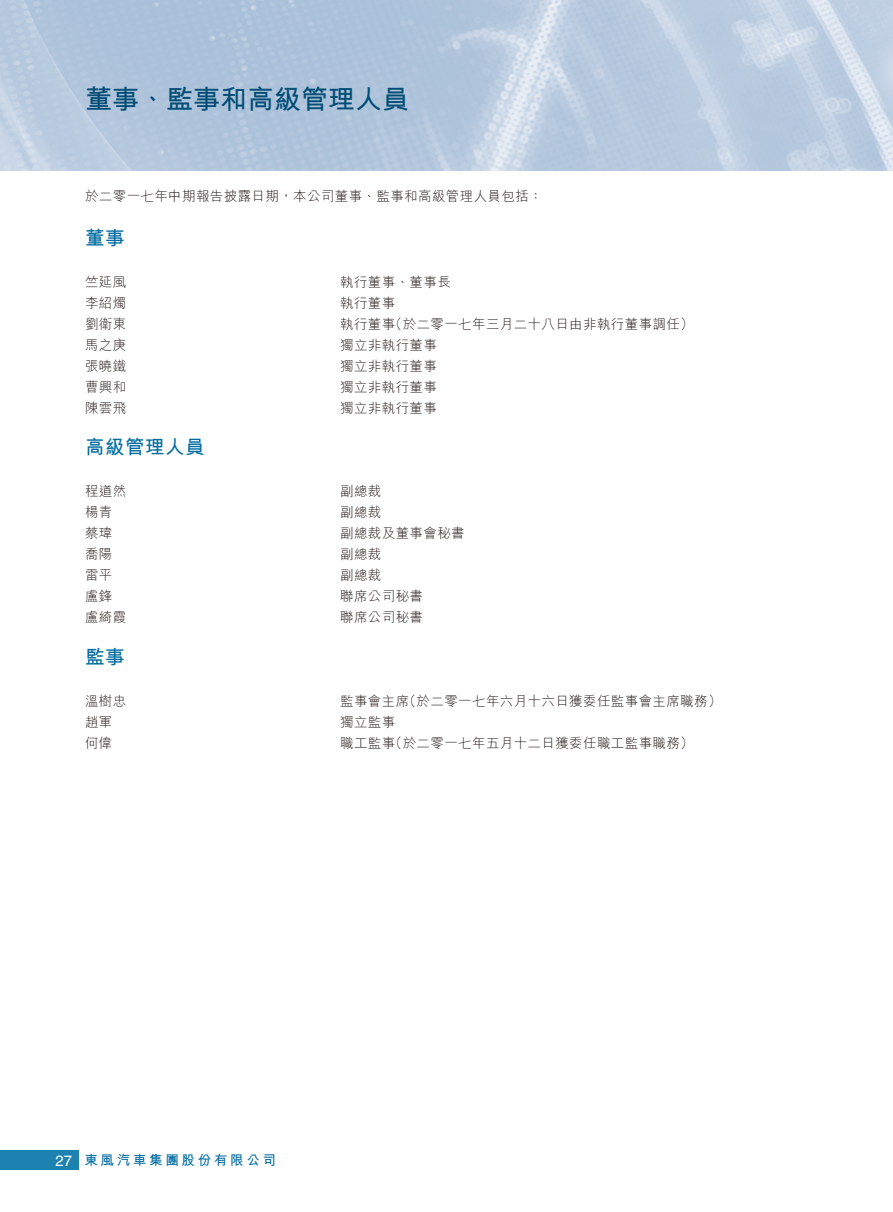
<style>
.page{position:relative;width:893px;height:1212px;background:#fff}
.page>*{position:absolute;margin:0;border:0;box-sizing:border-box;transform-origin:0 0}
.t1{font:700 27px "M Hei HK";color:#004d76}
.t2{font:700 19.5px "M Hei HK";letter-spacing:.03em;color:#006ca0}
.t3{font:300 13.5px "M Hei HK";letter-spacing:.03em;color:#231916}
.t4{font:700 13.5px "M Hei HK";letter-spacing:.2em;color:#006ca0}
.s1{font-family:"Helvetica LT Std";font-weight:400;font-size:15px;color:#fff}
</style>
<div class="page">
<img style="left:0;top:0;width:893px;height:170px">
<div style="left:0;top:1150px;width:79px;height:20px;background:#1d82b0"></div>
<h1 class="t1" style="left:85px;top:80px;width:325px">董事、監事和高級管理人員</h1>
<p class="t3" style="left:85px;top:189px;width:459px">於二零一七年中期報告披露日期，本公司董事、監事和高級管理人員包括：</p>
<h2 class="t2" style="left:85px;top:223px;width:41px">董事</h2>
<p class="t3" style="left:85px;top:275px;width:43px">竺延風</p>
<p class="t3" style="left:340px;top:275px;width:112px">執行董事、董事長</p>
<p class="t3" style="left:85px;top:296px;width:43px">李紹燭</p>
<p class="t3" style="left:340px;top:296px;width:57px">執行董事</p>
<p class="t3" style="left:85px;top:317px;width:43px">劉衛東</p>
<p class="t3" style="left:340px;top:317px;width:355px">執行董事（於二零一七年三月二十八日由非執行董事調任）</p>
<p class="t3" style="left:85px;top:338px;width:43px">馬之庚</p>
<p class="t3" style="left:340px;top:338px;width:98px">獨立非執行董事</p>
<p class="t3" style="left:85px;top:359px;width:43px">張曉鐵</p>
<p class="t3" style="left:340px;top:359px;width:98px">獨立非執行董事</p>
<p class="t3" style="left:85px;top:380px;width:43px">曹興和</p>
<p class="t3" style="left:340px;top:380px;width:98px">獨立非執行董事</p>
<p class="t3" style="left:85px;top:401px;width:43px">陳雲飛</p>
<p class="t3" style="left:340px;top:401px;width:98px">獨立非執行董事</p>
<h2 class="t2" style="left:85px;top:433px;width:121px">高級管理人員</h2>
<p class="t3" style="left:85px;top:484px;width:43px">程道然</p>
<p class="t3" style="left:340px;top:484px;width:43px">副總裁</p>
<p class="t3" style="left:85px;top:505px;width:29px">楊青</p>
<p class="t3" style="left:340px;top:505px;width:43px">副總裁</p>
<p class="t3" style="left:85px;top:526px;width:29px">蔡瑋</p>
<p class="t3" style="left:340px;top:526px;width:126px">副總裁及董事會秘書</p>
<p class="t3" style="left:85px;top:547px;width:29px">喬陽</p>
<p class="t3" style="left:340px;top:547px;width:43px">副總裁</p>
<p class="t3" style="left:85px;top:568px;width:29px">雷平</p>
<p class="t3" style="left:340px;top:568px;width:43px">副總裁</p>
<p class="t3" style="left:85px;top:589px;width:29px">盧鋒</p>
<p class="t3" style="left:340px;top:589px;width:84px">聯席公司秘書</p>
<p class="t3" style="left:85px;top:610px;width:43px">盧綺霞</p>
<p class="t3" style="left:340px;top:610px;width:84px">聯席公司秘書</p>
<h2 class="t2" style="left:85px;top:643px;width:41px">監事</h2>
<p class="t3" style="left:85px;top:694px;width:43px">溫樹忠</p>
<p class="t3" style="left:340px;top:694px;width:383px">監事會主席（於二零一七年六月十六日獲委任監事會主席職務）</p>
<p class="t3" style="left:85px;top:715px;width:29px">趙軍</p>
<p class="t3" style="left:340px;top:715px;width:57px">獨立監事</p>
<p class="t3" style="left:85px;top:736px;width:29px">何偉</p>
<p class="t3" style="left:340px;top:736px;width:355px">職工監事（於二零一七年五月十二日獲委任職工監事職務）</p>
<p class="t4" style="left:56px;top:1150px;width:222px"><span class="s1">27</span> 東風汽車集團股份有限公司</p>
</div>
